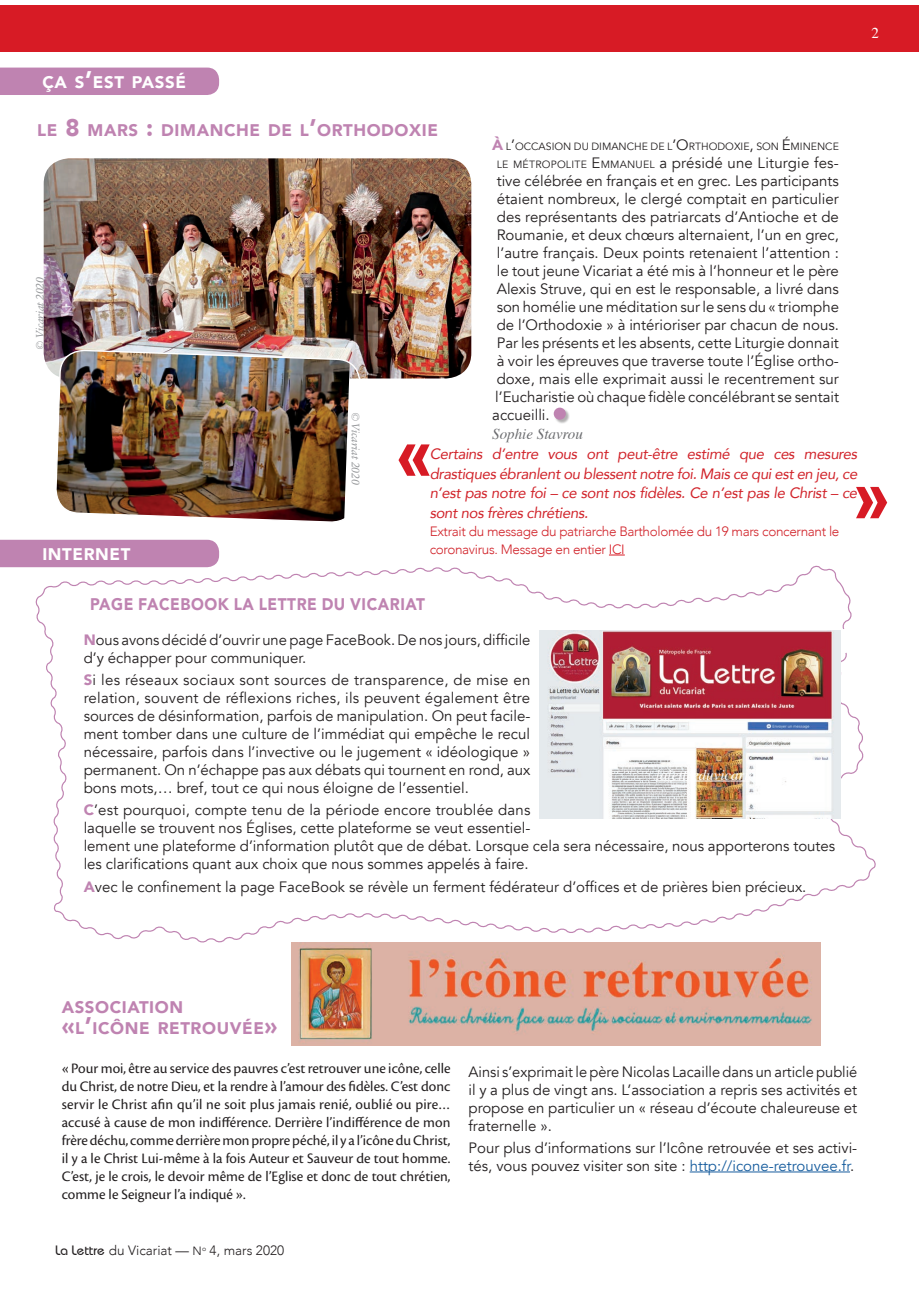
<style>
.page{position:relative;width:919px;height:1289px;background:#fff}
.page>*{position:absolute;margin:0;border:0;box-sizing:border-box;transform-origin:0 0}
.t1{font:900 16.8px/21px "Avenir";letter-spacing:.035em;color:#bf83b1}
.t2{font:900 16.8px "Avenir";letter-spacing:.035em;color:#bf83b1;scale:.92 1}
.t3{font:900 16.8px "Avenir";letter-spacing:.035em;color:#fff}
.t4{font:15px/18px "Avenir";color:#231f20}
.t5{font:15px/18px "Cronos Pro";color:#231f20;text-align:justify}
.t6{font:italic 15px/19.5px "Avenir";letter-spacing:-.025em;color:#d1232a;text-align:justify}
.t7{font:italic 15px "Times";color:#fff}
.t8{font:italic 15px "Times";color:#6c6d70}
.t9{font:15px "Times";color:#fff}
.t10{font:300 13.5px/18px "Avenir";letter-spacing:-.025em;color:#d1232a}
.t11{font:300 13.5px "Avenir";color:#231f20}
.t12{font:italic 12px "Legacy Serif";letter-spacing:-.005em;color:#939598}
.t13{font:10.5px "Avenir";color:#231f20}
.s1{font-size:24px}
.s2{font-weight:900;font-size:15px;color:#bf83b1}
.s3{font-size:15px}
.s4{font-size:10.5px}
.s5{font-style:inherit}
.s6{color:#d71b25}
.s7{font-weight:900;color:#bf83b1}
.s8{color:#175d9e}
.s9{font-family:"Bauhaus";font-weight:500}
.s10{font-size:12px}
</style>
<div class="page">
<div style="left:0;top:5px;width:918px;height:46px;background:#d71b25"></div>
<img style="left:44px;top:158px;width:427px;height:220px">
<img style="left:55px;top:304px;width:306px;height:252px">
<div style="left:0;top:68px;width:219px;height:27px;background:#bf83b1"></div>
<div style="left:553px;top:408px;width:17px;height:16px;background:#231f20;opacity:.35"></div>
<div style="left:553px;top:407px;width:12px;height:13px;background:#bf83b1;border-radius:50%"></div>
<svg style="left:35px;top:565px;width:841px;height:379px"></svg>
<img style="left:540px;top:630px;width:300px;height:188px">
<hr style="left:656px;top:780px;width:104px;height:1px;background:#fff">
<div style="left:0;top:540px;width:219px;height:27px;background:#bf83b1"></div>
<hr style="left:689px;top:1171px;width:160px;height:1px;background:#175d9e">
<img style="left:291px;top:942px;width:529px;height:103px">
<svg style="left:609px;top:554px;width:15px;height:1px"></svg>
<svg style="left:398px;top:444px;width:31px;height:32px"></svg>
<svg style="left:856px;top:487px;width:31px;height:31px"></svg>
<p class="t3" style="left:42px;top:67px;width:145px">ÇA S<span class="s1">’</span>EST PASS É</p>
<p class="t1" style="left:37px;top:119px;width:402px">LE <span class="s1">8</span> MARS <span class="s1">:</span> DIMANCHE DE L<span class="s1">’</span>ORTHODOXIE</p>
<p class="t13" style="left:492px;top:140px;width:348px"><span class="s2">À</span> L<span class="s3">’</span>OCCASION DU DIMANCHE DE L<span class="s3">’O</span>RTHODOXIE<span class="s3">,</span> SON <span class="s3">É</span>MINENCE</p>
<p class="t4" style="left:496px;top:154px;width:343px"><span class="s4">LE MÉTROPOLITE</span> <span class="s5">E</span> <span class="s4">MMANUEL</span> a présidé une Liturgie fes-</p>
<p class="t4" style="left:496px;top:172px;width:343px">tive célébrée en français et en grec. Les participants</p>
<p class="t4" style="left:496px;top:190px;width:344px">étaient nombreux, le clergé comptait en particulier</p>
<p class="t4" style="left:496px;top:208px;width:344px">des représentants des patriarcats d’Antioche et de</p>
<p class="t4" style="left:496px;top:226px;width:344px">Roumanie, et deux chœurs alternaient, l’un en grec,</p>
<p class="t4" style="left:496px;top:244px;width:344px">l’autre français. Deux points retenaient l’attention :</p>
<p class="t4" style="left:496px;top:262px;width:343px">le tout jeune Vicariat a été mis à l’honneur et le père</p>
<p class="t4" style="left:496px;top:280px;width:344px">Alexis Struve, qui en est le responsable, a livré dans</p>
<p class="t4" style="left:496px;top:298px;width:344px">son homélie une méditation sur le sens du « triomphe</p>
<p class="t4" style="left:496px;top:316px;width:344px">de l’Orthodoxie » à intérioriser par chacun de nous.</p>
<p class="t4" style="left:496px;top:334px;width:344px">Par les présents et les absents, cette Liturgie donnait</p>
<p class="t4" style="left:496px;top:352px;width:344px">à voir les épreuves que traverse toute l’Église ortho-</p>
<p class="t4" style="left:496px;top:370px;width:343px">doxe, mais elle exprimait aussi le recentrement sur</p>
<p class="t4" style="left:495px;top:388px;width:345px">l’Eucharistie où chaque fidèle concélébrant se sentait</p>
<p class="t4" style="left:492px;top:406px;width:59px">accueilli.</p>
<p class="t8" style="left:492px;top:421px;width:92px">Sophie Stavrou</p>
<p class="t12" style="left:33px;top:350px;width:74px;rotate:-90deg">© Vicariat 2020</p>
<p class="t12" style="left:362px;top:412px;width:74px;rotate:90deg">© Vicariat 2020</p>
<p class="t6" style="left:429px;top:444px;width:429px">Certains d’entre vous ont peut-être estimé que ces mesures drastiques ébranlent ou blessent notre foi. Mais ce qui est en jeu, ce n’est pas notre foi – ce sont nos fidèles. Ce n’est pas le Christ – ce sont nos frères chrétiens.</p>
<p class="t10" style="left:429px;top:522px;width:411px">Extrait du message du patriarche Bartholomée du 19 mars concernant le coronavirus. Message en entier <span class="s6">ICI</span></p>
<p class="t3" style="left:42px;top:539px;width:89px">INTERNET</p>
<p class="t9" style="left:871px;top:18px;width:9px">2</p>
<p class="t2" style="left:90px;top:590px;width:365px">PAGE FACEBOOK LA LETTRE DU VICARIAT</p>
<p class="t4" style="left:84px;top:630px;width:448px"><span class="s7">N</span>ous avons décidé d’ouvrir une page FaceBook. De nos jours, difficile d’y échapper pour communiquer.</p>
<p class="t4" style="left:84px;top:671px;width:448px;text-align:justify"><span class="s7">S</span>i les réseaux sociaux sont sources de transparence, de mise en relation, souvent de réflexions riches, ils peuvent également être sources de désinformation, parfois de manipulation. On peut facile&shy;ment tomber dans une culture de l’immédiat qui empêche le recul nécessaire, parfois dans l’invective ou le jugement « idéologique » permanent. On n’échappe pas aux débats qui tournent en rond, aux bons mots,… bref, tout ce qui nous éloigne de l’essentiel.</p>
<p class="t4" style="left:84px;top:801px;width:753px"><span class="s7">C</span>’est pourquoi, compte tenu de la période encore troublée dans<br>laquelle se trouvent nos Églises, cette plateforme se veut essentiel-<br>lement une plateforme d’information plutôt que de débat. Lorsque cela sera nécessaire, nous apporterons toutes les clarifications quant aux choix que nous sommes appelés à faire.</p>
<p class="t4" style="left:84px;top:877px;width:724px"><span class="s7">A</span>vec le confinement la page FaceBook se révèle un ferment fédérateur d’offices et de prières bien précieux.</p>
<p class="t7" style="left:656px;top:761px;width:106px">lalettreduvicariat</p>
<p class="t1" style="left:62px;top:995px;width:217px">ASSOCIATION<br><span class="s1">«</span>L<span class="s1">’</span>ICÔNE RETROUVÉE<span class="s1">»</span></p>
<p class="t5" style="left:62px;top:1059px;width:390px">« Pour moi, être au service des pauvres c’est retrouver une icône, celle du Christ, de notre Dieu, et la rendre à l’amour des fidèles. C’est donc servir le Christ afin qu’il ne soit plus jamais renié, oublié ou pire… accusé à cause de mon indifférence. Derrière l’indifférence de mon frère déchu, comme derrière mon propre péché, il y a l’icône du Christ, il y a le Christ Lui-même à la fois Auteur et Sauveur de tout homme.<br>C’est, je le crois, le devoir même de l’Eglise et donc de tout chrétien, comme le Seigneur l’a indiqué ».</p>
<p class="t4" style="left:468px;top:1062px;width:390px;text-align:justify">Ainsi s’exprimait le père Nicolas Lacaille dans un article publié il y a plus de vingt ans. L’association a repris ses activités et propose en particulier un « réseau d’écoute chaleureuse et fraternelle ».</p>
<p class="t4" style="left:468px;top:1138px;width:390px">Pour plus d’informations sur l’Icône retrouvée et ses activi&shy;tés, vous pouvez visiter son site : <span class="s8">http://icone-retrouvee.fr</span>.</p>
<p class="t11" style="left:55px;top:1242px;width:230px"><span class="s9">La Lettre</span> du Vicariat — <span class="s10">N</span><sup>o</sup> 4, mars 2020</p>
</div>
